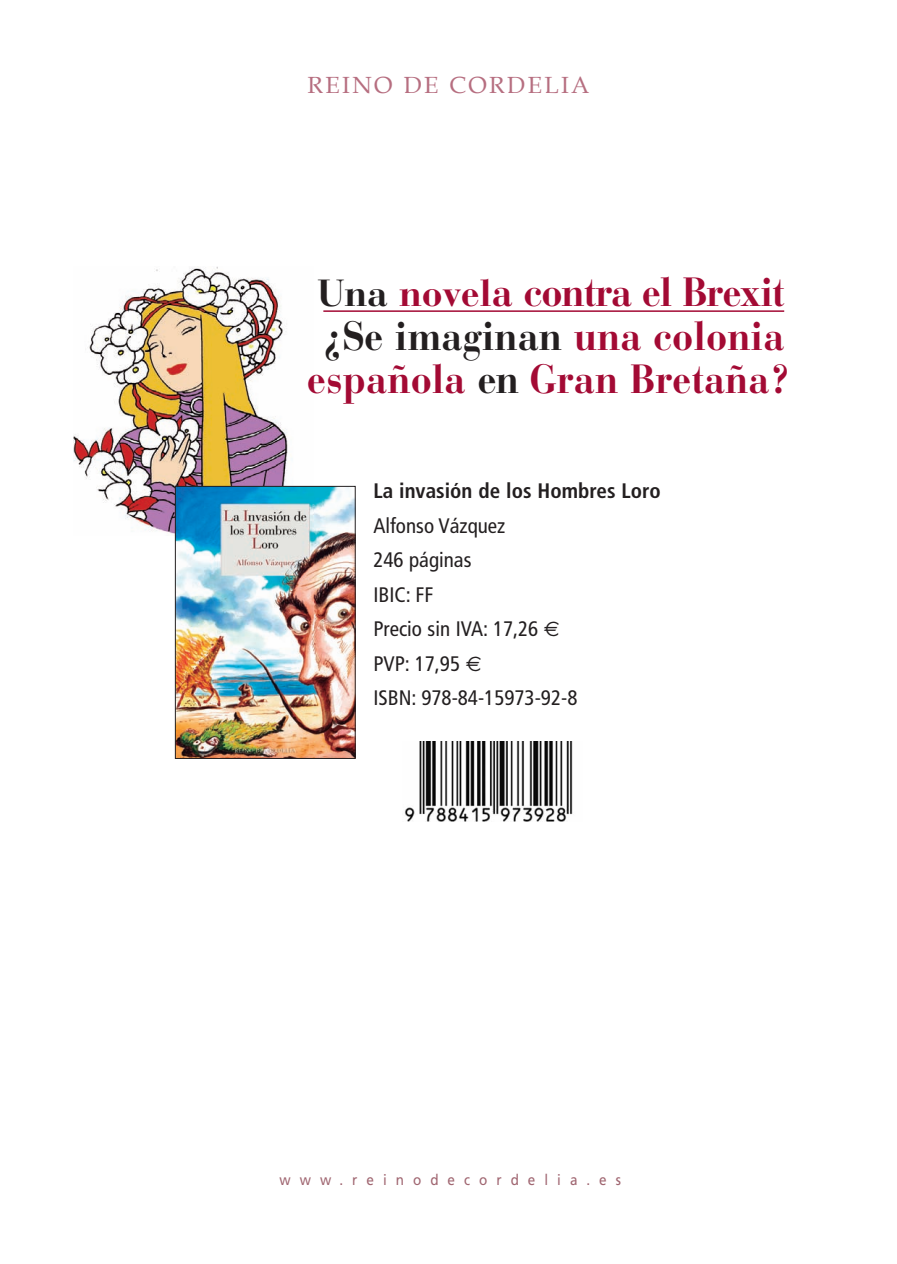
<style>
.page{position:relative;width:897px;height:1264px;background:#fff}
.page>*{position:absolute;margin:0;border:0;box-sizing:border-box;transform-origin:0 0}
.t1{font:700 40.5px/43.5px "Bauer Bodoni";color:#a30a34;text-align:center;scale:.94 1}
.t2{font:23.4px "Book Antiqua";letter-spacing:.1em;color:#b66e80}
.t3{font:condensed 21px/34.5px "Frutiger";color:#231f20}
.t4{font:700 condensed 21px "Frutiger";color:#231f20}
.t5{font:15px "Frutiger";letter-spacing:.665em;color:#a06671;scale:.9 1}
.s1{font-size:37.5px;color:#231f20}
.s2{font-size:37.5px}
.s3{color:#231f20}
</style>
<div class="page">
<img style="left:74px;top:266px;width:239px;height:269px">
<img style="left:177px;top:488px;width:176px;height:268px">
<div style="left:175px;top:486px;width:180px;height:272px;border:1px solid #231f20"></div>
<svg style="left:407px;top:821px;width:158px;height:1px"></svg>
<img style="left:404px;top:741px;width:169px;height:80px">
<hr style="left:323px;top:310px;width:461px;height:2px;background:#a30a34">
<p class="t2" style="left:307px;top:71px;width:283px">REINO DE CORDELIA</p>
<h1 class="t1" style="left:307px;top:270px;width:516px"><span class="s1">Una</span> <span class="s2">novel</span>a contra el Brexit <span class="s3">¿Se imaginan</span> una colonia española <span class="s3">en</span> Gran Bretaña?</h1>
<p class="t4" style="left:373px;top:478px;width:289px">La invasión de los Hombres Loro</p>
<p class="t3" style="left:373px;top:508px;width:205px">Alfonso Vázquez<br>246 páginas<br>IBIC: FF<br>Precio sin IVA: 17,26<br>PVP: 17,95<br>ISBN: 978-84-15973-92-8</p>
<p class="t5" style="left:279px;top:1170px;width:381px">www.reinodecordelia.es</p>
</div>
